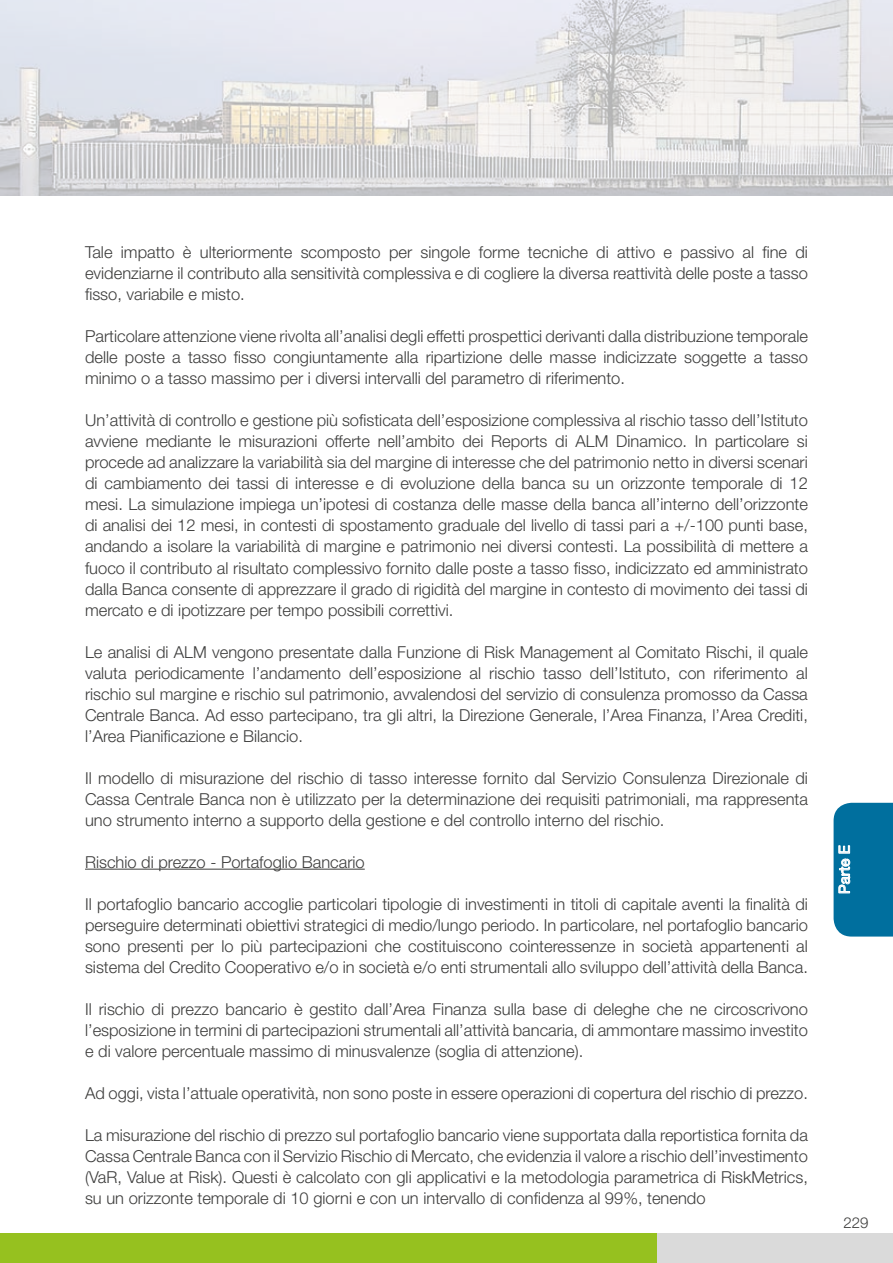
<style>
.page{position:relative;width:893px;height:1263px;background:#fff}
.page>*{position:absolute;margin:0;border:0;box-sizing:border-box;transform-origin:0 0}
.t1{font:300 16.5px/21px "Helvetica Neue LT Std";color:#3d3d3c;text-align:justify}
.t2{font:15px "Helvetica Neue LT Std";color:#fff}
.t3{font:300 15px "Helvetica Neue LT Std";color:#3d3d3c}
</style>
<div class="page">
<div style="left:834px;top:803px;width:59px;height:133px;background:#006f9e"></div>
<div style="left:0;top:1233px;width:659px;height:30px;background:#96c11f"></div>
<div style="left:657px;top:1233px;width:236px;height:30px;background:#dadada"></div>
<img style="left:0;top:0;width:893px;height:196px">
<hr style="left:85px;top:869px;width:280px;height:1px;background:#3d3d3c">
<p class="t1" style="left:85px;top:242px;width:724px">Tale impatto è ulteriormente scomposto per singole forme tecniche di attivo e passivo al fine di evidenziarne il contributo alla sensitività complessiva e di cogliere la diversa reattività delle poste a tasso fisso, variabile e misto.</p>
<p class="t1" style="left:85px;top:326px;width:724px">Particolare attenzione viene rivolta all’analisi degli effetti prospettici derivanti dalla distribuzione temporale delle poste a tasso fisso congiuntamente alla ripartizione delle masse indicizzate soggette a tasso minimo o a tasso massimo per i diversi intervalli del parametro di riferimento.</p>
<p class="t1" style="left:85px;top:410px;width:724px">Un’attività di controllo e gestione più sofisticata dell’esposizione complessiva al rischio tasso dell’Istituto avviene mediante le misurazioni offerte nell’ambito dei Reports di ALM Dinamico. In particolare si procede ad analizzare la variabilità sia del margine di interesse che del patrimonio netto in diversi scenari di cambiamento dei tassi di interesse e di evoluzione della banca su un orizzonte temporale di 12 mesi. La simulazione impiega un’ipotesi di costanza delle masse della banca all’interno dell’orizzonte di analisi dei 12 mesi, in contesti di spostamento graduale del livello di tassi pari a +/-100 punti base, andando a isolare la variabilità di margine e patrimonio nei diversi contesti. La possibilità di mettere a fuoco il contributo al risultato complessivo fornito dalle poste a tasso fisso, indicizzato ed amministrato dalla Banca consente di apprezzare il grado di rigidità del margine in contesto di movimento dei tassi di mercato e di ipotizzare per tempo possibili correttivi.</p>
<p class="t1" style="left:85px;top:641px;width:724px">Le analisi di ALM vengono presentate dalla Funzione di Risk Management al Comitato Rischi, il quale valuta periodicamente l’andamento dell’esposizione al rischio tasso dell’Istituto, con riferimento al rischio sul margine e rischio sul patrimonio, avvalendosi del servizio di consulenza promosso da Cassa Centrale Banca. Ad esso partecipano, tra gli altri, la Direzione Generale, l’Area Finanza, l’Area Crediti, l’Area Pianificazione e Bilancio.</p>
<p class="t1" style="left:85px;top:767px;width:724px">Il modello di misurazione del rischio di tasso interesse fornito dal Servizio Consulenza Direzionale di Cassa Centrale Banca non è utilizzato per la determinazione dei requisiti patrimoniali, ma rappresenta uno strumento interno a supporto della gestione e del controllo interno del rischio.</p>
<p class="t1" style="left:85px;top:851px;width:281px">Rischio di prezzo - Portafoglio Bancario</p>
<p class="t1" style="left:85px;top:893px;width:724px">Il portafoglio bancario accoglie particolari tipologie di investimenti in titoli di capitale aventi la finalità di perseguire determinati obiettivi strategici di medio/lungo periodo. In particolare, nel portafoglio bancario sono presenti per lo più partecipazioni che costituiscono cointeressenze in società appartenenti al sistema del Credito Cooperativo e/o in società e/o enti strumentali allo sviluppo dell’attività della Banca.</p>
<p class="t1" style="left:85px;top:998px;width:724px">Il rischio di prezzo bancario è gestito dall’Area Finanza sulla base di deleghe che ne circoscrivono l’esposizione in termini di partecipazioni strumentali all’attività bancaria, di ammontare massimo investito e di valore percentuale massimo di minusvalenze (soglia di attenzione).</p>
<p class="t1" style="left:85px;top:1082px;width:724px">Ad oggi, vista l’attuale operatività, non sono poste in essere operazioni di copertura del rischio di prezzo.</p>
<p class="t1" style="left:85px;top:1124px;width:724px">La misurazione del rischio di prezzo sul portafoglio bancario viene supportata dalla reportistica fornita da Cassa Centrale Banca con il Servizio Rischio di Mercato, che evidenzia il valore a rischio dell’investimento (VaR, Value at Risk). Questi è calcolato con gli applicativi e la metodologia parametrica di RiskMetrics, su un orizzonte temporale di 10 giorni e con un intervallo di confidenza al 99%, tenendo</p>
<p class="t2" style="left:835px;top:894px;width:50px;rotate:-90deg">Parte E</p>
<p class="t3" style="left:843px;top:1213px;width:27px">229</p>
</div>
